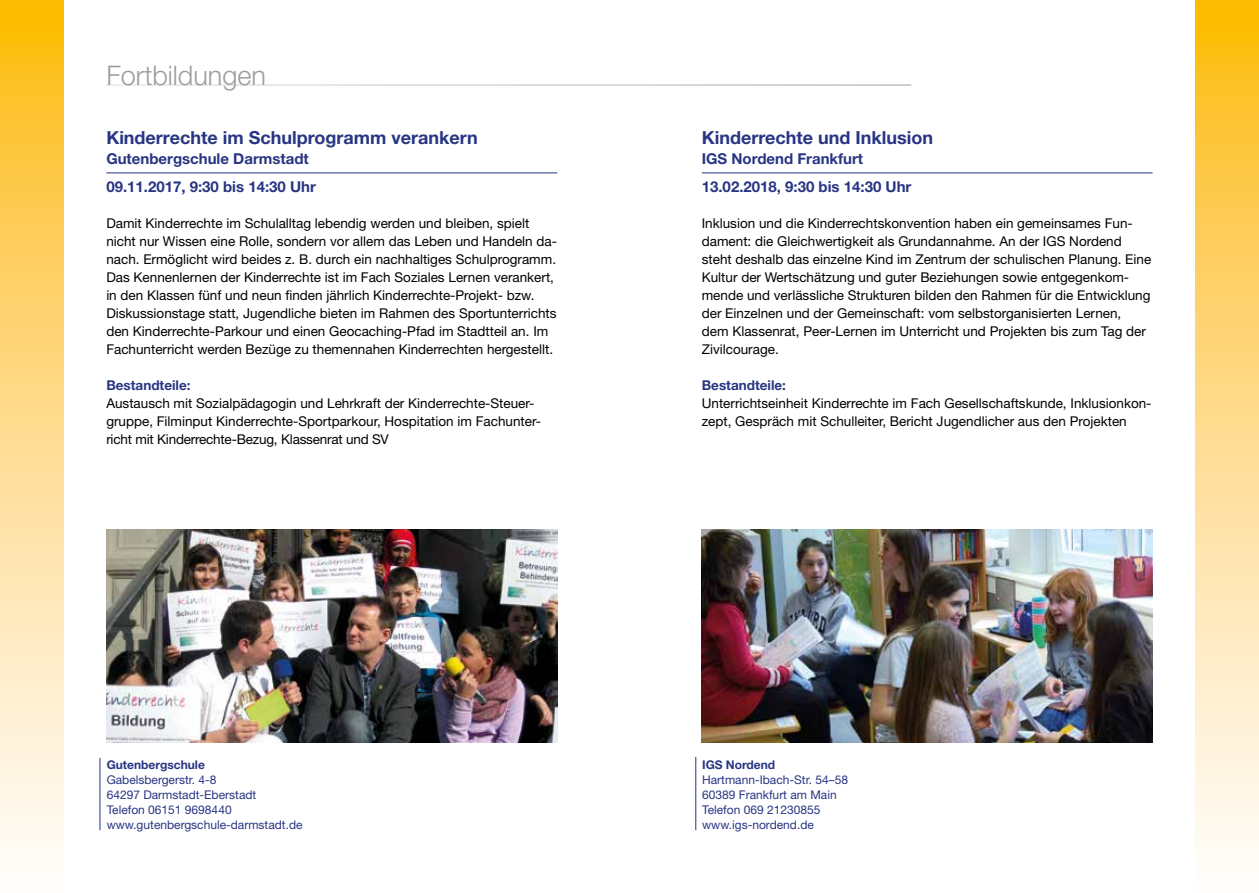
<style>
.page{position:relative;width:1259px;height:893px;background:#fff}
.page>*{position:absolute;margin:0;border:0;box-sizing:border-box;transform-origin:0 0}
.t1{font:300 27px "Helvetica Neue";color:#9d9d9c}
.t2{font:700 18px "Helvetica Neue";color:#283583}
.t3{font:700 15px/28.5px "Helvetica Neue";color:#283583}
.t4{font:13.5px/18px "Helvetica Neue";color:#000}
.t5{font:700 13.5px "Helvetica Neue";color:#283583}
.t6{font:12px/15px "Helvetica Neue";color:#283583}
.t7{font:700 12px "Helvetica Neue";color:#283583}
</style>
<div class="page">
<svg style="left:0;top:0;width:64px;height:852px;background:#fedb88"></svg>
<svg style="left:1195px;top:0;width:64px;height:852px;background:#fedb88"></svg>
<img style="left:106px;top:529px;width:451px;height:213px">
<hr style="left:106px;top:173px;width:451px;height:1px;background:#283583">
<img style="left:702px;top:529px;width:450px;height:213px">
<hr style="left:702px;top:173px;width:450px;height:1px;background:#283583">
<hr style="left:100px;top:758px;width:1px;height:72px;background:#283583">
<hr style="left:695px;top:757px;width:1px;height:73px;background:#283583">
<h1 class="t1" style="left:106px;top:59px;width:161px">Fortbildungen</h1>
<h2 class="t2" style="left:106px;top:127px;width:373px">Kinderrechte im Schulprogramm verankern</h2>
<p class="t3" style="left:106px;top:144px;width:211px">Gutenbergschule Darmstadt<br>09.11.2017, 9:30 bis 14:30 Uhr</p>
<p class="t4" style="left:106px;top:214px;width:452px">Damit Kinderrechte im Schulalltag lebendig werden und bleiben, spielt nicht nur Wissen eine Rolle, sondern vor allem das Leben und Handeln da&shy;nach. Ermöglicht wird beides z. B. durch ein nachhaltiges Schulprogramm.<br>Das Kennenlernen der Kinderrechte ist im Fach Soziales Lernen verankert, in den Klassen fünf und neun finden jährlich Kinderrechte-Projekt- bzw.<br>Diskussionstage statt, Jugendliche bieten im Rahmen des Sportunterrichts den Kinderrechte-Parkour und einen Geocaching-Pfad im Stadtteil an. Im Fachunterricht werden Bezüge zu themennahen Kinderrechten hergestellt.</p>
<p class="t5" style="left:106px;top:376px;width:86px">Bestandteile:</p>
<p class="t4" style="left:106px;top:393px;width:436px">Austausch mit Sozialpädagogin und Lehrkraft der Kinderrechte-Steuer&shy;gruppe, Filminput Kinderrechte-Sportparkour, Hospitation im Fachunter&shy;richt mit Kinderrechte-Bezug, Klassenrat und SV</p>
<p class="t7" style="left:107px;top:757px;width:100px">Gutenbergschule</p>
<p class="t6" style="left:107px;top:772px;width:197px">Gabelsbergerstr. 4-8<br>64297 Darmstadt-Eberstadt<br>Telefon 06151 9698440 www.gutenbergschule-darmstadt.de</p>
<h2 class="t2" style="left:702px;top:127px;width:233px">Kinderrechte und Inklusion</h2>
<p class="t3" style="left:702px;top:144px;width:211px">IGS Nordend Frankfurt<br>13.02.2018, 9:30 bis 14:30 Uhr</p>
<p class="t4" style="left:702px;top:214px;width:451px">Inklusion und die Kinderrechtskonvention haben ein gemeinsames Fun&shy;dament: die Gleichwertigkeit als Grundannahme. An der IGS Nordend steht deshalb das einzelne Kind im Zentrum der schulischen Planung. Eine Kultur der Wertschätzung und guter Beziehungen sowie entgegenkom&shy;mende und verlässliche Strukturen bilden den Rahmen für die Entwicklung der Einzelnen und der Gemeinschaft: vom selbstorganisierten Lernen, dem Klassenrat, Peer-Lernen im Unterricht und Projekten bis zum Tag der Zivilcourage.</p>
<p class="t5" style="left:702px;top:376px;width:86px">Bestandteile:</p>
<p class="t4" style="left:702px;top:393px;width:451px">Unterrichtseinheit Kinderrechte im Fach Gesellschaftskunde, Inklusionkon&shy;zept, Gespräch mit Schulleiter, Bericht Jugendlicher aus den Projekten</p>
<p class="t7" style="left:702px;top:757px;width:75px">IGS Nordend</p>
<p class="t6" style="left:702px;top:772px;width:147px">Hartmann-Ibach-Str. 54–58<br>60389 Frankfurt am Main<br>Telefon 069 21230855 www.igs-nordend.de</p>
</div>
